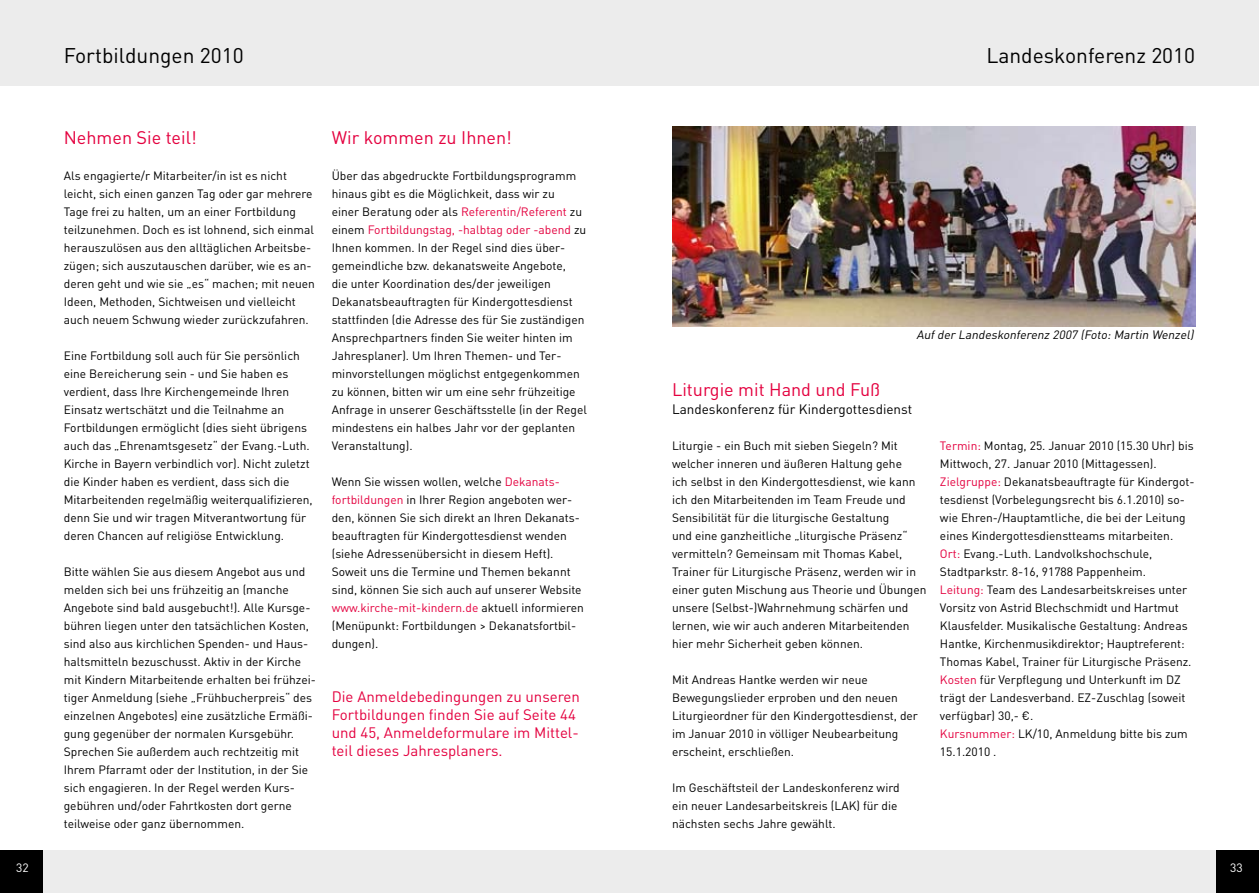
<style>
.page{position:relative;width:1259px;height:893px;background:#fff}
.page>*{position:absolute;margin:0;border:0;box-sizing:border-box;transform-origin:0 0}
.t1{font:21px "DINOT";color:#000}
.t2{font:18px "DINOT";color:#e4003f}
.t3{font:15px/18px "DINOT";color:#e4003f}
.t4{font:13.5px "DINOT";color:#000}
.t5{font:12px/18px "DINOT";color:#000}
.t6{font:italic 12px "DINOT";color:#000}
.t7{font:12px "DINOT";color:#fff}
.s1{color:#e4003f}
</style>
<div class="page">
<div style="left:0;top:850px;width:629px;height:43px;background:#ececec"></div>
<div style="left:0;top:0;width:629px;height:85px;background:#ececec"></div>
<div style="left:0;top:850px;width:43px;height:43px;background:#000"></div>
<div style="left:629px;top:850px;width:630px;height:43px;background:#ececec"></div>
<div style="left:1216px;top:850px;width:43px;height:43px;background:#000"></div>
<div style="left:629px;top:0;width:630px;height:85px;background:#ececec"></div>
<img style="left:672px;top:127px;width:523px;height:200px">
<h1 class="t1" style="left:64px;top:41px;width:181px">Fortbildungen 2010</h1>
<h2 class="t2" style="left:64px;top:125px;width:134px">Nehmen Sie teil!</h2>
<p class="t5" style="left:64px;top:166px;width:253px">Als engagierte/r Mitarbeiter/in ist es nicht leicht, sich einen ganzen Tag oder gar mehrere Tage frei zu halten, um an einer Fortbildung teilzunehmen. Doch es ist lohnend, sich einmal herauszulösen aus den alltäglichen Arbeitsbe&shy;zügen; sich auszutauschen darüber, wie es an&shy;deren geht und wie sie „es“ machen; mit neuen Ideen, Methoden, Sichtweisen und vielleicht auch neuem Schwung wieder zurückzufahren.</p>
<p class="t5" style="left:64px;top:346px;width:250px">Eine Fortbildung soll auch für Sie persönlich eine Bereicherung sein - und Sie haben es verdient, dass Ihre Kirchengemeinde Ihren Einsatz wertschätzt und die Teilnahme an Fortbildungen ermöglicht (dies sieht übrigens auch das „Ehrenamtsgesetz“ der Evang.-Luth.<br>Kirche in Bayern verbindlich vor). Nicht zuletzt die Kinder haben es verdient, dass sich die Mitarbeitenden regelmäßig weiterqualifizieren, denn Sie und wir tragen Mitverantwortung für deren Chancen auf religiöse Entwicklung.</p>
<p class="t5" style="left:64px;top:562px;width:253px">Bitte wählen Sie aus diesem Angebot aus und melden sich bei uns frühzeitig an (manche Angebote sind bald ausgebucht!). Alle Kursge&shy;bühren liegen unter den tatsächlichen Kosten, sind also aus kirchlichen Spenden- und Haus&shy;haltsmitteln bezuschusst. Aktiv in der Kirche mit Kindern Mitarbeitende erhalten bei frühzei&shy;tiger Anmeldung (siehe „Frühbucherpreis“ des einzelnen Angebotes) eine zusätzliche Ermäßi&shy;gung gegenüber der normalen Kursgebühr.<br>Sprechen Sie außerdem auch rechtzeitig mit Ihrem Pfarramt oder der Institution, in der Sie sich engagieren. In der Regel werden Kurs&shy;gebühren und/oder Fahrtkosten dort gerne teilweise oder ganz übernommen.</p>
<h2 class="t2" style="left:332px;top:125px;width:182px">Wir kommen zu Ihnen!</h2>
<p class="t5" style="left:332px;top:166px;width:257px">Über das abgedruckte Fortbildungsprogramm hinaus gibt es die Möglichkeit, dass wir zu<br>einer Beratung oder als <span class="s1">Referentin/Referent</span> zu einem <span class="s1">Fortbildungstag, -halbtag oder -abend</span> zu Ihnen kommen. In der Regel sind dies über&shy;gemeindliche bzw. dekanatsweite Angebote,<br>die unter Koordination des/der jeweiligen Dekanatsbeauftragten für Kindergottesdienst stattfinden (die Adresse des für Sie zuständigen Ansprechpartners finden Sie weiter hinten im Jahresplaner). Um Ihren Themen- und Ter&shy;minvorstellungen möglichst entgegenkommen zu können, bitten wir um eine sehr frühzeitige Anfrage in unserer Geschäftsstelle (in der Regel mindestens ein halbes Jahr vor der geplanten Veranstaltung).</p>
<p class="t5" style="left:332px;top:472px;width:253px">Wenn Sie wissen wollen, welche <span class="s1">Dekanats&shy;fortbildungen</span> in Ihrer Region angeboten wer&shy;den, können Sie sich direkt an Ihren Dekanats&shy;beauftragten für Kindergottesdienst wenden (siehe Adressenübersicht in diesem Heft).<br>Soweit uns die Termine und Themen bekannt sind, können Sie sich auch auf unserer Website <span class="s1">www.kirche-mit-kindern.de</span> aktuell informieren (Menüpunkt: Fortbildungen &gt; Dekanatsfortbil&shy;dungen).</p>
<p class="t3" style="left:332px;top:687px;width:250px">Die Anmeldebedingungen zu unseren Fortbildungen finden Sie auf Seite 44 und 45, Anmeldeformulare im Mittel&shy;teil dieses Jahresplaners.</p>
<h1 class="t1" style="left:986px;top:41px;width:210px">Landeskonferenz 2010</h1>
<p class="t6" style="left:916px;top:327px;width:281px">Aufder Landeskonferenz 2007 (Foto:Martin Wenzel)</p>
<h2 class="t2" style="left:672px;top:377px;width:210px">Liturgie mit Hand und Fuß</h2>
<p class="t4" style="left:672px;top:400px;width:242px">Landeskonferenz für Kindergottesdienst</p>
<p class="t5" style="left:672px;top:436px;width:256px">Liturgie - ein Buch mit sieben Siegeln? Mit welcher inneren und äußeren Haltung gehe<br>ich selbst in den Kindergottesdienst, wie kann ich den Mitarbeitenden im Team Freude und Sensibilität für die liturgische Gestaltung<br>und eine ganzheitliche „liturgische Präsenz“ vermitteln? Gemeinsam mit Thomas Kabel, Trainer für Liturgische Präsenz, werden wir in einer guten Mischung aus Theorie und Übungen unsere (Selbst-)Wahrnehmung schärfen und lernen, wie wir auch anderen Mitarbeitenden hier mehr Sicherheit geben können.</p>
<p class="t5" style="left:672px;top:670px;width:247px">Mit Andreas Hantke werden wir neue Bewegungslieder erproben und den neuen Liturgieordner für den Kindergottesdienst, der im Januar 2010 in völliger Neubearbeitung erscheint, erschließen.</p>
<p class="t5" style="left:672px;top:778px;width:229px">Im Geschäftsteil der Landeskonferenz wird ein neuer Landesarbeitskreis (LAK) für die nächsten sechs Jahre gewählt.</p>
<p class="t5" style="left:940px;top:436px;width:256px"><span class="s1">Termin:</span> Montag, 25. Januar 2010 (15.30 Uhr) bis Mittwoch, 27. Januar 2010 (Mittagessen).<br><span class="s1">Zielgruppe:</span> Dekanatsbeauftragte für Kindergot&shy;tesdienst (Vorbelegungsrecht bis 6.1.2010) so&shy;wie Ehren-/Hauptamtliche, die bei der Leitung eines Kindergottesdienstteams mitarbeiten.<br><span class="s1">Ort:</span> Evang.-Luth. Landvolkshochschule, Stadtparkstr. 8-16, 91788 Pappenheim.<br><span class="s1">Leitung:</span> Team des Landesarbeitskreises unter Vorsitz von Astrid Blechschmidt und Hartmut Klausfelder. Musikalische Gestaltung: Andreas Hantke, Kirchenmusikdirektor; Hauptreferent:<br>Thomas Kabel, Trainer für Liturgische Präsenz.<br><span class="s1">Kosten</span> für Verpflegung und Unterkunft im DZ trägt der Landesverband. EZ-Zuschlag (soweit verfügbar) 30,- €.<br><span class="s1">Kursnummer:</span> LK/10, Anmeldung bitte bis zum 15.1.2010 .</p>
<p class="t7" style="left:16px;top:860px;width:14px">32</p>
<p class="t7" style="left:1230px;top:860px;width:14px">33</p>
</div>
